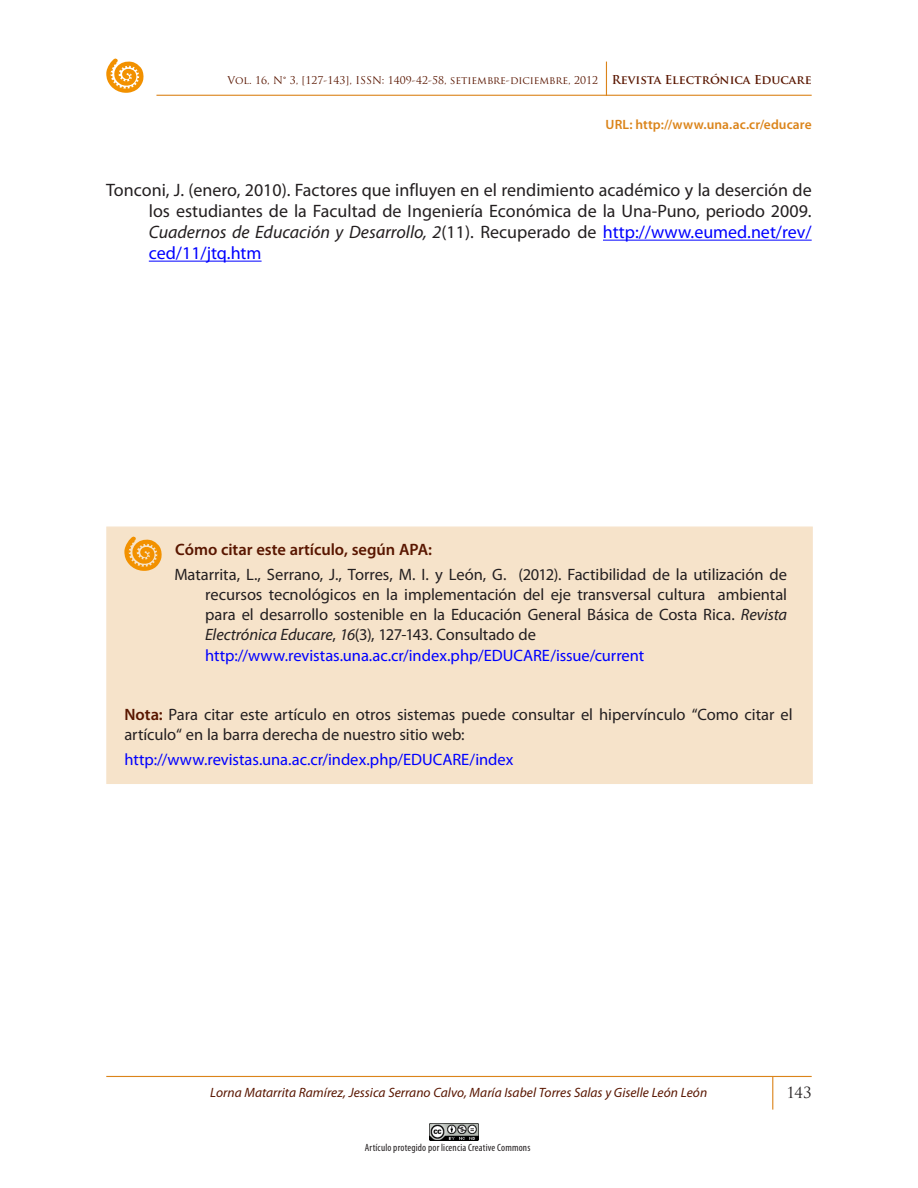
<style>
.page{position:relative;width:918px;height:1188px;background:#fff}
.page>*{position:absolute;margin:0;border:0;box-sizing:border-box;transform-origin:0 0}
.t1{font:18px/21px "Myriad Pro";color:#231f20;text-align:justify}
._1-TITULO_PRINCIPAL{font:16.5px/20.2px "Myriad Pro";letter-spacing:-.005em;color:#231f20;text-align:justify}
._1-TITULO_PRINCIPAL-2{font:16.5px "Myriad Pro";letter-spacing:-.005em;color:#00f}
._1-TITULO_PRINCIPAL-3{font:600 16.5px "Myriad Pro";letter-spacing:-.005em;color:#591600}
.t2{font:15px "Trajan Pro";color:#231f20}
.t3{font:italic 13.5px "Myriad Pro";color:#591600}
.t4{font:600 13.5px "Myriad Pro";letter-spacing:.005em;color:#db841a}
.t5{font:10.5px "Trajan Pro";color:#591600}
.t6{font:condensed 10.5px "Myriad Pro";letter-spacing:.015em;color:#231f20}
.s1{font-weight:700;font-size:12px}
.s2{font-style:italic}
.s3{color:#00f}
.s4{font-weight:600;color:#591600}
</style>
<div class="page">
<hr style="left:156px;top:95px;width:656px;height:1px;background:#db841a">
<hr style="left:606px;top:62px;width:1px;height:34px;background:#db841a">
<svg style="left:106px;top:58px;width:38px;height:35px"></svg>
<hr style="left:106px;top:1076px;width:706px;height:1px;background:#db841a">
<img style="left:430px;top:1123px;width:49px;height:17px">
<hr style="left:772px;top:1077px;width:1px;height:33px;background:#db841a">
<hr style="left:603px;top:240px;width:209px;height:1px;background:#00f">
<hr style="left:149px;top:261px;width:113px;height:1px;background:#00f">
<div style="left:106px;top:526px;width:707px;height:258px;background:#f6e3ca"></div>
<svg style="left:124px;top:536px;width:38px;height:35px"></svg>
<p class="t5" style="left:228px;top:74px;width:586px">Vol. 16, N° 3, [127-143], ISSN: 1409-42-58, setiembre-diciembre, 2012 <span class="s1">Revista Electrónica Educare</span></p>
<p class="t4" style="left:606px;top:116px;width:208px">URL: http://www.una.ac.cr/educare</p>
<p class="t1" style="left:149px;top:180px;width:664px;text-indent:-43px">Tonconi, J. (enero, 2010). Factores que influyen en el rendimiento académico y la deserción de los estudiantes de la Facultad de Ingeniería Económica de la Una-Puno, periodo 2009.<br><span class="s2">Cuadernos de Educación y Desarrollo, 2</span>(11). Recuperado de <span class="s3">http://www.eumed.net/rev/ ced/11/jtq.htm</span></p>
<p class="_1-TITULO_PRINCIPAL-3" style="left:175px;top:539px;width:258px">Cómo citar este artículo, según APA:</p>
<p class="_1-TITULO_PRINCIPAL" style="left:205px;top:564px;width:584px;text-indent:-31px">Matarrita, L., Serrano, J., Torres, M. I. y León, G. (2012). Factibilidad de la utilización de recursos tecnológicos en la implementación del eje transversal cultura ambiental para el desarrollo sostenible en la Educación General Básica de Costa Rica. <span class="s2">Revista Electrónica Educare</span>, <span class="s2">16</span>(3), 127-143. Consultado de</p>
<p class="_1-TITULO_PRINCIPAL-2" style="left:205px;top:645px;width:441px">http://www.revistas.una.ac.cr/index.php/EDUCARE/issue/current</p>
<p class="_1-TITULO_PRINCIPAL" style="left:124px;top:704px;width:670px"><span class="s4">Nota:</span> Para citar este artículo en otros sistemas puede consultar el hipervínculo “Como citar el artículo“ en la barra derecha de nuestro sitio web:</p>
<p class="_1-TITULO_PRINCIPAL-2" style="left:124px;top:749px;width:391px">http://www.revistas.una.ac.cr/index.php/EDUCARE/index</p>
<p class="t3" style="left:210px;top:1084px;width:499px">Lorna Matarrita Ramírez, Jessica Serrano Calvo, María Isabel Torres Salas y Giselle León León</p>
<p class="t6" style="left:365px;top:1141px;width:167px">Artículo protegido por licencia Creative Commons</p>
<p class="t2" style="left:787px;top:1083px;width:27px">143</p>
</div>
